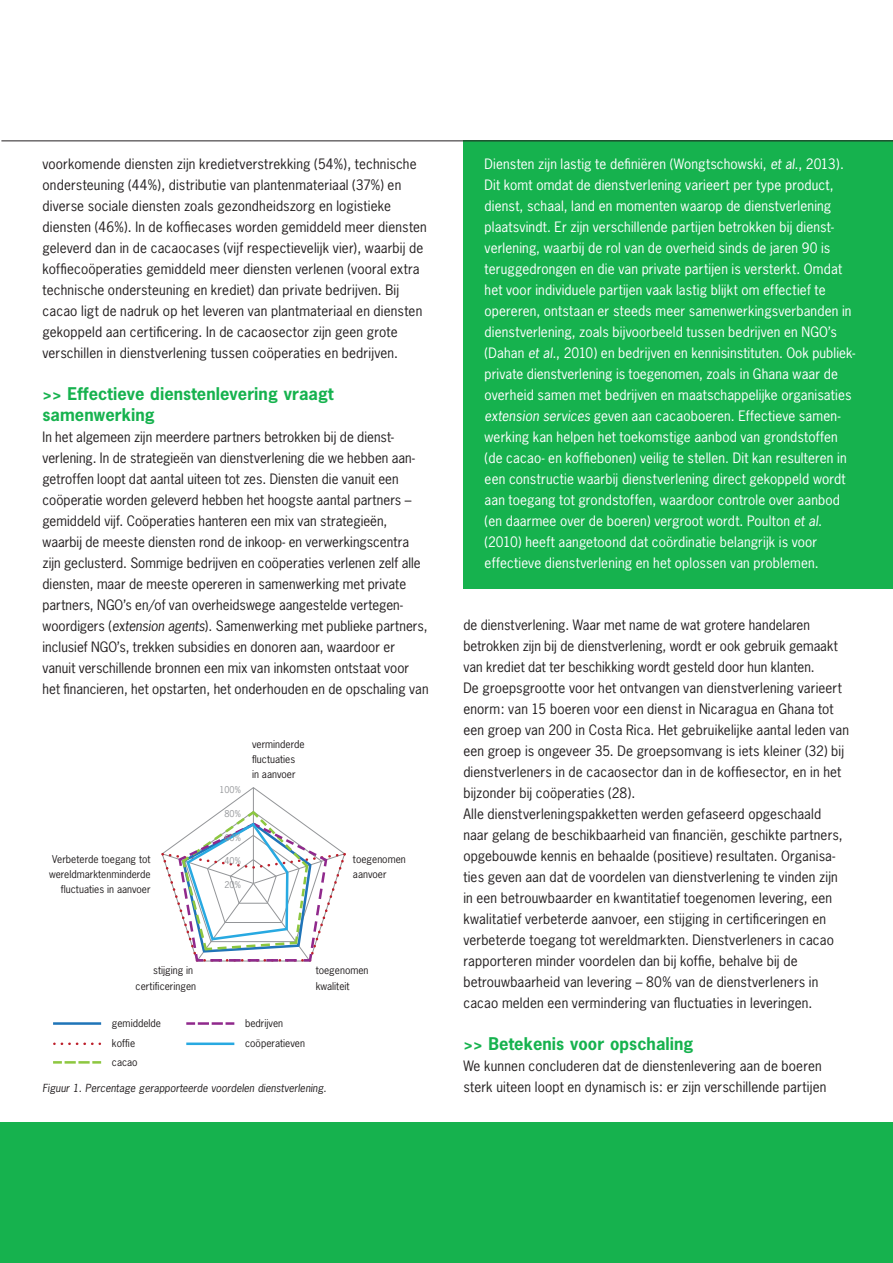
<style>
.page{position:relative;width:893px;height:1263px;background:#fff}
.page>*{position:absolute;margin:0;border:0;box-sizing:border-box;transform-origin:0 0}
.t1{font:700 16.5px/21px "News Gothic";letter-spacing:.005em;color:#16b24e}
.t2{font:13.5px/21px "News Gothic";letter-spacing:.01em;color:#231f20}
.t3{font:13.5px/21px "News Gothic";letter-spacing:.01em;color:#fff}
.t4{font:italic 10.5px "News Gothic";color:#231f20}
.t5{font:10.05px/15.1px "News Gothic";color:#231f20}
.t6{font:8.85px "News Gothic";color:#939598}
.s1{font-style:italic}
</style>
<div class="page">
<div style="left:463px;top:141px;width:430px;height:448px;background:#16b24e"></div>
<div style="left:0;top:1122px;width:893px;height:141px;background:#16b24e"></div>
<hr style="left:1px;top:141px;width:892px;height:1px;background:#231f20">
<svg style="left:161px;top:787px;width:185px;height:175px"></svg>
<hr style="left:54px;top:1022px;width:46px;height:3px;background:#1f74b8">
<hr style="left:188px;top:1043px;width:45px;height:2px;background:#28a9e1">
<svg style="left:188px;top:1022px;width:45px;height:3px"></svg>
<svg style="left:54px;top:1061px;width:46px;height:3px"></svg>
<svg style="left:62px;top:1043px;width:39px;height:2px"></svg>
<p class="t2" style="left:43px;top:154px;width:386px">voorkomende diensten zijn kredietverstrekking (54%), technische ondersteuning (44%), distributie van plantenmateriaal (37%) en diverse sociale diensten zoals gezondheidszorg en logistieke diensten (46%). In de koffiecases worden gemiddeld meer diensten geleverd dan in de cacaocases (vijf respectievelijk vier), waarbij de koffiecoöperaties gemiddeld meer diensten verlenen (vooral extra technische ondersteuning en krediet) dan private bedrijven. Bij cacao ligt de nadruk op het leveren van plantmateriaal en diensten gekoppeld aan certificering. In de cacaosector zijn geen grote verschillen in dienstverlening tussen coöperaties en bedrijven.</p>
<p class="t1" style="left:43px;top:384px;width:292px">&gt;&gt; Effectieve dienstenlevering vraagt samenwerking</p>
<p class="t2" style="left:43px;top:427px;width:387px">In het algemeen zijn meerdere partners betrokken bij de dienst&shy;verlening. In de strategieën van dienstverlening die we hebben aan&shy;getroffen loopt dat aantal uiteen tot zes. Diensten die vanuit een coöperatie worden geleverd hebben het hoogste aantal partners – gemiddeld vijf. Coöperaties hanteren een mix van strategieën, waarbij de meeste diensten rond de inkoop- en verwerkingscentra zijn geclusterd. Sommige bedrijven en coöperaties verlenen zelf alle diensten, maar de meeste opereren in samenwerking met private partners, NGO’s en/of van overheidswege aangestelde vertegen&shy;woordigers (<span class="s1">extension agents</span>). Samenwerking met publieke partners, inclusief NGO’s, trekken subsidies en donoren aan, waardoor er vanuit verschillende bronnen een mix van inkomsten ontstaat voor het financieren, het opstarten, het onderhouden en de opschaling van</p>
<p class="t5" style="left:49px;top:852px;width:103px;text-align:right">Verbeterde toegang tot wereldmarktenminderde fluctuaties in aanvoer</p>
<p class="t6" style="left:219px;top:786px;width:23px">100%</p>
<p class="t6" style="left:225px;top:810px;width:18px">80%</p>
<p class="t6" style="left:225px;top:834px;width:18px">60%</p>
<p class="t6" style="left:225px;top:858px;width:18px">40%</p>
<p class="t6" style="left:225px;top:881px;width:18px">20%</p>
<p class="t5" style="left:252px;top:738px;width:54px">verminderde fluctuaties in aanvoer</p>
<p class="t5" style="left:353px;top:853px;width:54px">toegenomen aanvoer</p>
<p class="t5" style="left:136px;top:964px;width:62px;text-align:right">stijging in certificeringen</p>
<p class="t5" style="left:316px;top:964px;width:54px">toegenomen kwaliteit</p>
<p class="t5" style="left:112px;top:1016px;width:51px">gemiddelde</p>
<p class="t5" style="left:245px;top:1016px;width:40px">bedrijven</p>
<p class="t5" style="left:112px;top:1037px;width:25px">koffie</p>
<p class="t5" style="left:245px;top:1037px;width:61px">coöperatieven</p>
<p class="t5" style="left:112px;top:1055px;width:27px">cacao</p>
<p class="t4" style="left:43px;top:1084px;width:286px">Figuur 1. Percentage gerapporteerde voordelen dienstverlening.</p>
<p class="t3" style="left:485px;top:154px;width:372px">Diensten zijn lastig te definiëren (Wongtschowski, <span class="s1">et al.</span>, 2013).<br>Dit komt omdat de dienstverlening varieert per type product, dienst, schaal, land en momenten waarop de dienstverlening plaatsvindt. Er zijn verschillende partijen betrokken bij dienst&shy;verlening, waarbij de rol van de overheid sinds de jaren 90 is teruggedrongen en die van private partijen is versterkt. Omdat het voor individuele partijen vaak lastig blijkt om effectief te opereren, ontstaan er steeds meer samenwerkingsverbanden in dienstverlening, zoals bijvoorbeeld tussen bedrijven en NGO’s (Dahan <span class="s1">et al.</span>, 2010) en bedrijven en kennisinstituten. Ook publiek&shy;private dienstverlening is toegenomen, zoals in Ghana waar de overheid samen met bedrijven en maat schappelijke organisaties <span class="s1">extension services</span> geven aan cacao boeren. Effectieve samen&shy;werking kan helpen het toekomstige aanbod van grondstoffen (de cacao- en koffiebonen) veilig te stellen. Dit kan resulteren in een constructie waarbij dienstverlening direct gekoppeld wordt aan toegang tot grondstoffen, waardoor controle over aanbod (en daarmee over de boeren) vergroot wordt. Poulton <span class="s1">et al. </span>(2010) heeft aangetoond dat coördinatie belangrijk is voor effectieve dienstverlening en het oplossen van problemen.</p>
<p class="t2" style="left:463px;top:616px;width:387px">de dienstverlening. Waar met name de wat grotere handelaren betrokken zijn bij de dienstverlening, wordt er ook gebruik gemaakt van krediet dat ter beschikking wordt gesteld door hun klanten.<br>De groepsgrootte voor het ontvangen van dienstverlening varieert enorm: van 15 boeren voor een dienst in Nicaragua en Ghana tot een groep van 200 in Costa Rica. Het gebruikelijke aantal leden van een groep is ongeveer 35. De groepsomvang is iets kleiner (32) bij dienstverleners in de cacaosector dan in de koffiesector, en in het bijzonder bij coöperaties (28).<br>Alle dienstverleningspakketten werden gefaseerd opgeschaald naar gelang de beschikbaarheid van financiën, geschikte partners, opgebouwde kennis en behaalde (positieve) resultaten. Organi sa&shy;ties geven aan dat de voordelen van dienstverlening te vinden zijn in een betrouwbaarder en kwantitatief toegenomen levering, een kwalitatief verbeterde aanvoer, een stijging in certificeringen en verbeterde toegang tot wereldmarkten. Dienstverleners in cacao rapporteren minder voordelen dan bij koffie, behalve bij de betrouwbaarheid van levering – 80% van de dienstverleners in cacao melden een vermindering van fluctuaties in leveringen.</p>
<p class="t1" style="left:463px;top:1035px;width:232px">&gt;&gt; Betekenis voor opschaling</p>
<p class="t2" style="left:463px;top:1057px;width:364px">We kunnen concluderen dat de dienstenlevering aan de boeren sterk uiteen loopt en dynamisch is: er zijn verschillende partijen</p>
</div>
